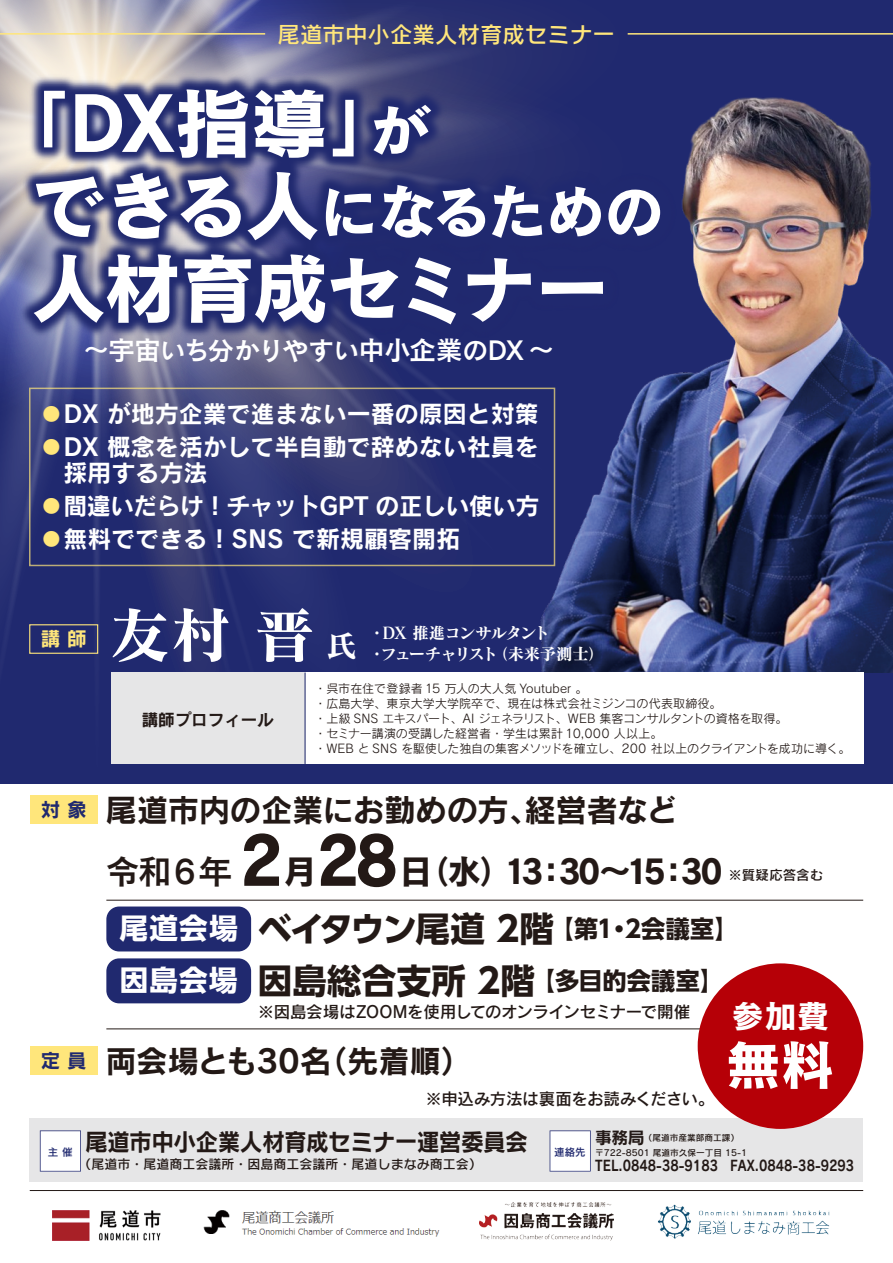
<style>
.page{position:relative;width:893px;height:1263px;background:#fff}
.page>*{position:absolute;margin:0;border:0;box-sizing:border-box;transform-origin:0 0}
.t1{font:78px "Cezanne Pro B";letter-spacing:-.055em;color:#fff}
.t2{font:69px "Cezanne Pro B";color:#231916}
.t3{font:62.4px "Cezanne Pro B";letter-spacing:-.08em;color:#fff}
.t4{font:60.9px "Matisse Pro B";color:#fff}
.t5{font:54.3px "Cezanne Pro B";color:#fff}
.t6{font:34.5px "Cezanne Pro B";letter-spacing:-.05em;color:#231916}
.t7{font:700 34.5px "UD Shin Go Pro";letter-spacing:-.075em;color:#231916}
.t8{font:700 34.5px "UD Shin Go Pro";color:#231916}
.t9{font:34.5px "Cezanne Pro DB";color:#231916}
.t10{font:32.55px "Cezanne Pro B";color:#fff}
.t11{font:31.5px "Rodin Pro B";letter-spacing:-.02em;color:#231916}
.t12{font:30.45px "Matisse Pro B";color:#fff}
.t13{font:700 28.5px "UD Shin Go Pro";letter-spacing:.045em;color:#fff}
.t14{font:27px "Cezanne Pro DB";letter-spacing:-.055em;color:#fff}
.t15{font:700 24.15px "UD Shin Go Pro";letter-spacing:.01em;color:#231916}
.t16{font:24px/33px "Rodin Pro B";color:#fff}
.t17{font:24px "Rodin NTLG Pro B";letter-spacing:-.03em;color:#231916;scale:.95 1}
.t18{font:22.5px "Rodin NTLG Pro DB";color:#ffe67b}
.t19{font:19.5px "Rodin NTLG Pro B";color:#20296f}
.t20{font:19.5px "Rodin NTLG Pro B";color:#ffe67b}
.t21{font:16.65px "Rodin NTLG Pro B";color:#231916}
.t22{font:16.5px "Rodin Pro DB";letter-spacing:-.02em;color:#231916}
.t23{font:16.5px "Matisse Pro B";letter-spacing:-.08em;color:#fff}
.t24{font:16.5px "Matisse Pro B";letter-spacing:-.15em;color:#fff}
.t25{font:16.5px "Rodin Pro B";color:#231916}
.t26{font:14.4px "Rodin NTLG Pro B";color:#231916;scale:.84 1}
.t27{font:13.5px "Rodin Pro DB";color:#231916}
.t28{font:13.05px "Rodin NTLG Pro DB";color:#231916}
.t29{font:12px/15px "Rodin Pro M";letter-spacing:-.005em;color:#231916}
.t30{font:10.5px "Rodin NTLG Pro DB";color:#20296f}
.t31{font:8.7px "Rodin NTLG Pro DB";color:#231916}
.s1{font-size:78px}
.s2{color:#ffe67b}
</style>
<div class="page">
<div style="left:0;top:0;width:893px;height:784px;background:#20296f"></div>
<svg style="left:386px;top:7px;width:58px;height:516px"></svg>
<svg style="left:0;top:8px;width:386px;height:665px"></svg>
<svg style="left:0;top:0;width:377px;height:420px;background:#646793"></svg>
<img style="left:521px;top:97px;width:372px;height:576px">
<div style="left:30px;top:1118px;width:833px;height:64px;background:#e6e6e7"></div>
<hr style="left:30px;top:1190px;width:833px;height:1px;background:#231916">
<hr style="left:106px;top:900px;width:757px;height:1px;background:#231916">
<hr style="left:106px;top:1028px;width:671px;height:1px;background:#231916">
<div style="left:30px;top:795px;width:68px;height:29px;background:#ffe67b"></div>
<div style="left:29px;top:624px;width:69px;height:30px;border:1px solid #ffe67b"></div>
<div style="left:30px;top:1046px;width:68px;height:29px;background:#ffe67b"></div>
<svg style="left:40px;top:1130px;width:41px;height:41px;background:#f2f3f6"></svg>
<svg style="left:550px;top:1130px;width:41px;height:41px;background:#f3f4f7"></svg>
<div style="left:106px;top:906px;width:145px;height:45px;background:#20296f;border-radius:13px"></div>
<div style="left:106px;top:958px;width:145px;height:45px;background:#20296f;border-radius:13px"></div>
<img style="left:658px;top:1204px;width:172px;height:35px">
<img style="left:479px;top:1202px;width:135px;height:38px">
<img style="left:52px;top:1210px;width:109px;height:31px">
<img style="left:203px;top:1210px;width:237px;height:27px">
<hr style="left:628px;top:33px;width:265px;height:2px;background:#ffe67b">
<div style="left:698px;top:963px;width:165px;height:166px;background:#b60007;border-radius:50%"></div>
<div style="left:111px;top:673px;width:752px;height:91px;background:#fff"></div>
<div style="left:111px;top:673px;width:194px;height:91px;background:#e6e6e7"></div>
<hr style="left:305px;top:673px;width:1px;height:91px;background:#20296f">
<img style="left:0;top:22px;width:728px;height:374px">
<h3 class="t18" style="left:278px;top:19px;width:339px">尾道市中小企業人材育成セミナー</h3>
<h1 class="t1" style="left:-9px;top:74px;width:339px">「DX指導</h1>
<h3 class="t3" style="left:30px;top:172px;width:636px"><span class="s1">できる人</span>になるための</h3>
<h1 class="t1" style="left:30px;top:239px;width:583px">人材育成セミナー</h1>
<h3 class="t3" style="left:329px;top:89px;width:103px">が<span class="s1">」</span></h3>
<h3 class="t14" style="left:83px;top:333px;width:473px">～宇宙いち分かりやすい中小企業のDX ~</h3>
<h3 class="t16" style="left:40px;top:397px;width:501px"><span class="s2">・</span>DX が地方企業で進まない一番の原因と対策<span class="s2">・</span>DX 概念を活かして半自動で辞めない社員を</h3>
<h3 class="t16" style="left:40px;top:455px;width:501px">　採用する方法<br><span class="s2">・</span>間違いだらけ！チャットGPT の正しい使い方<span class="s2">・</span>無料でできる！SNS で新規顧客開拓</h3>
<h3 class="t20" style="left:41px;top:626px;width:47px">講師</h3>
<h3 class="t4" style="left:110px;top:595px;width:207px">友村晋</h3>
<h3 class="t12" style="left:327px;top:626px;width:32px">氏</h3>
<h3 class="t23" style="left:382px;top:622px;width:169px">DX 推進コンサルタント</h3>
<h3 class="t23" style="left:369px;top:622px;width:18px">・</h3>
<h3 class="t24" style="left:381px;top:643px;width:119px">フューチャリスト</h3>
<h3 class="t23" style="left:369px;top:643px;width:18px">・</h3>
<h3 class="t23" style="left:492px;top:643px;width:115px">（未来予測士(</h3>
<h3 class="t25" style="left:142px;top:709px;width:133px">講師プロフィール</h3>
<p class="t29" style="left:314px;top:680px;width:538px">・呉市在住で登録者 15 万人の大人気 Youtuber 。<br>・広島大学、東京大学大学院卒で、現在は株式会社ミジンコの代表取締役。<br>・上級 SNS エキスパート、AI ジェネラリスト、WEB 集客コンサルタントの資格を取得。<br>・セミナー講演の受講した経営者・学生は累計 10,000 人以上。<br>・WEB と SNS を駆使した独自の集客メソッドを確立し、200 社以上のクライアントを成功に導く。</p>
<h3 class="t19" style="left:41px;top:796px;width:47px">対象</h3>
<h3 class="t11" style="left:524px;top:789px;width:155px">経営者など</h3>
<h3 class="t11" style="left:105px;top:789px;width:436px">尾道市内の企業にお勤めの方、</h3>
<h3 class="t9" style="left:106px;top:849px;width:129px">令和6年</h3>
<h2 class="t2" style="left:240px;top:817px;width:45px">2</h2>
<h3 class="t6" style="left:283px;top:849px;width:36px">月</h3>
<h2 class="t2" style="left:317px;top:817px;width:83px">28</h2>
<h3 class="t6" style="left:399px;top:849px;width:117px">（日水）</h3>
<h3 class="t6" style="left:505px;top:849px;width:129px">13:30～</h3>
<h3 class="t6" style="left:626px;top:849px;width:98px">15:30</h3>
<p class="t27" style="left:729px;top:866px;width:96px">※質疑応答含む</p>
<h3 class="t13" style="left:120px;top:905px;width:120px">尾道会場</h3>
<h3 class="t7" style="left:258px;top:901px;width:297px">ベイタウン尾道 2階</h3>
<h3 class="t15" style="left:550px;top:909px;width:83px">【第・1</h3>
<h3 class="t15" style="left:625px;top:909px;width:115px">2会議室【</h3>
<h3 class="t13" style="left:120px;top:957px;width:119px">因島会場</h3>
<h3 class="t8" style="left:258px;top:953px;width:279px">因島総合支所 2階</h3>
<h3 class="t15" style="left:531px;top:961px;width:194px">【多目的会議室【</h3>
<h3 class="t19" style="left:41px;top:1047px;width:47px">定員</h3>
<h3 class="t22" style="left:258px;top:1001px;width:434px">※因島会場はZOOMを使用してのオンラインセミナーで開催</h3>
<h3 class="t11" style="left:105px;top:1040px;width:369px">両会場とも30 （名先着順(</h3>
<h3 class="t22" style="left:426px;top:1087px;width:290px">※申込み方法は裏面をお読みください。</h3>
<h3 class="t10" style="left:731px;top:996px;width:99px">参加費</h3>
<h3 class="t5" style="left:726px;top:1030px;width:110px">無料</h3>
<p class="t30" style="left:48px;top:1144px;width:26px">主催</p>
<h3 class="t17" style="left:85px;top:1126px;width:468px">尾道市中小企業人材育成セミナー運営委員会</h3>
<p class="t28" style="left:79px;top:1156px;width:405px">（尾道市・尾道商工会議所・因島商工会議所・尾道しまなみ商工会(</p>
<p class="t30" style="left:554px;top:1144px;width:33px">連絡先</p>
<h3 class="t21" style="left:595px;top:1127px;width:51px">事務局</h3>
<p class="t31" style="left:595px;top:1147px;width:153px">〒722-8501 尾道市久保一丁目 15-1</p>
<p class="t26" style="left:595px;top:1156px;width:310px">TEL.0848-38-9183　FAX.0848-38-9293</p>
<p class="t31" style="left:644px;top:1132px;width:97px">（尾道市産業部商工課(</p>
</div>
